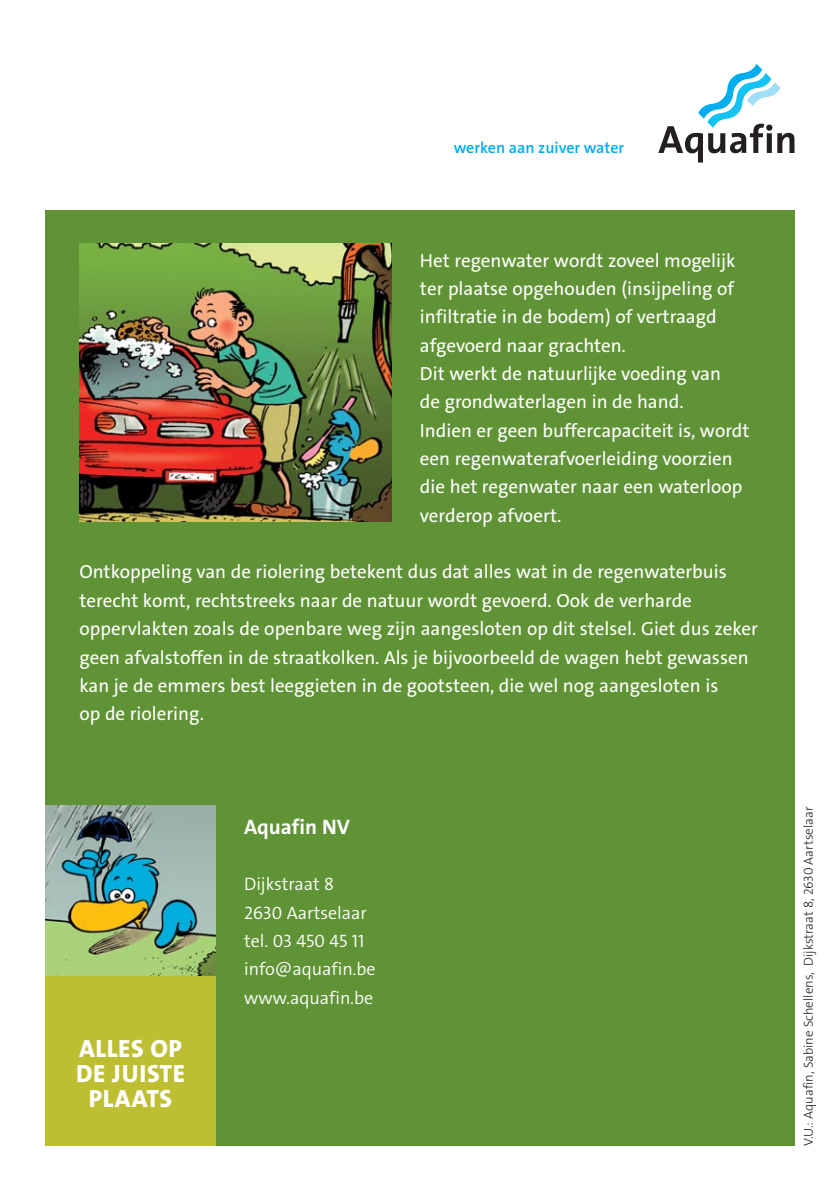
<style>
.page{position:relative;width:840px;height:1191px;background:#fff}
.page>*{position:absolute;margin:0;border:0;box-sizing:border-box;transform-origin:0 0}
.t1{font:25px/25px "The Sans LP8 Ex Bld";letter-spacing:.025em;color:#fff;text-align:center}
.t2{font:21px "The Sans LP7 Bld";color:#fff}
.t3{font:19px/28.4px "The Sans LP5 Plain";color:#fff}
.t4{font:18px/28.4px "The Sans LP4 Se Lig";color:#fff}
.t5{font:16px "The Sans LP6 Se Bld";color:#00aeef}
.t6{font:13px "The Sans LP3 Lig";color:#231f20}
</style>
<div class="page">
<div style="left:45px;top:210px;width:749px;height:935px;background:#609336"></div>
<svg style="left:658px;top:64px;width:136px;height:98px"></svg>
<div style="left:45px;top:975px;width:170px;height:170px;background:#bebe32"></div>
<img style="left:45px;top:805px;width:170px;height:170px">
<img style="left:79px;top:244px;width:312px;height:278px">
<p class="t5" style="left:453px;top:138px;width:172px">werken aan zuiver water</p>
<p class="t3" style="left:420px;top:248px;width:331px">Het regenwater wordt zoveel mogelijk ter plaatse opgehouden (insijpeling of infiltratie in de bodem) of vertraagd afgevoerd naar grachten.<br>Dit werkt de natuurlijke voeding van<br>de grond waterlagen in de hand.<br>Indien er geen buffer capaciteit is, wordt een regen waterafvoerleiding voorzien die het regen water naar een waterloop verderop afvoert.</p>
<p class="t3" style="left:79px;top:560px;width:679px">Ontkoppeling van de riolering betekent dus dat alles wat in de regenwaterbuis terecht komt, rechtstreeks naar de natuur wordt gevoerd. Ook de verharde oppervlakten zoals de openbare weg zijn aangesloten op dit stelsel. Giet dus zeker geen afvalstoffen in de straatkolken. Als je bijvoorbeeld de wagen hebt gewassen kan je de emmers best leeggieten in de gootsteen, die wel nog aangesloten is<br>op de riolering.</p>
<h1 class="t1" style="left:76px;top:1036px;width:110px">ALLES OP<br>DE JUISTE<br>PLAATS</h1>
<p class="t2" style="left:244px;top:816px;width:107px">Aquafin NV</p>
<p class="t4" style="left:244px;top:870px;width:133px">Dijkstraat 8<br>2630 Aartselaar tel. 03 450 45 11 info@aquafin.be www.aquafin.be</p>
<p class="t6" style="left:800px;top:1145px;width:340px;rotate:-90deg">V.U.: Aquafin, Sabine Schellens, Dijkstraat 8, 2630 Aartselaar</p>
</div>
